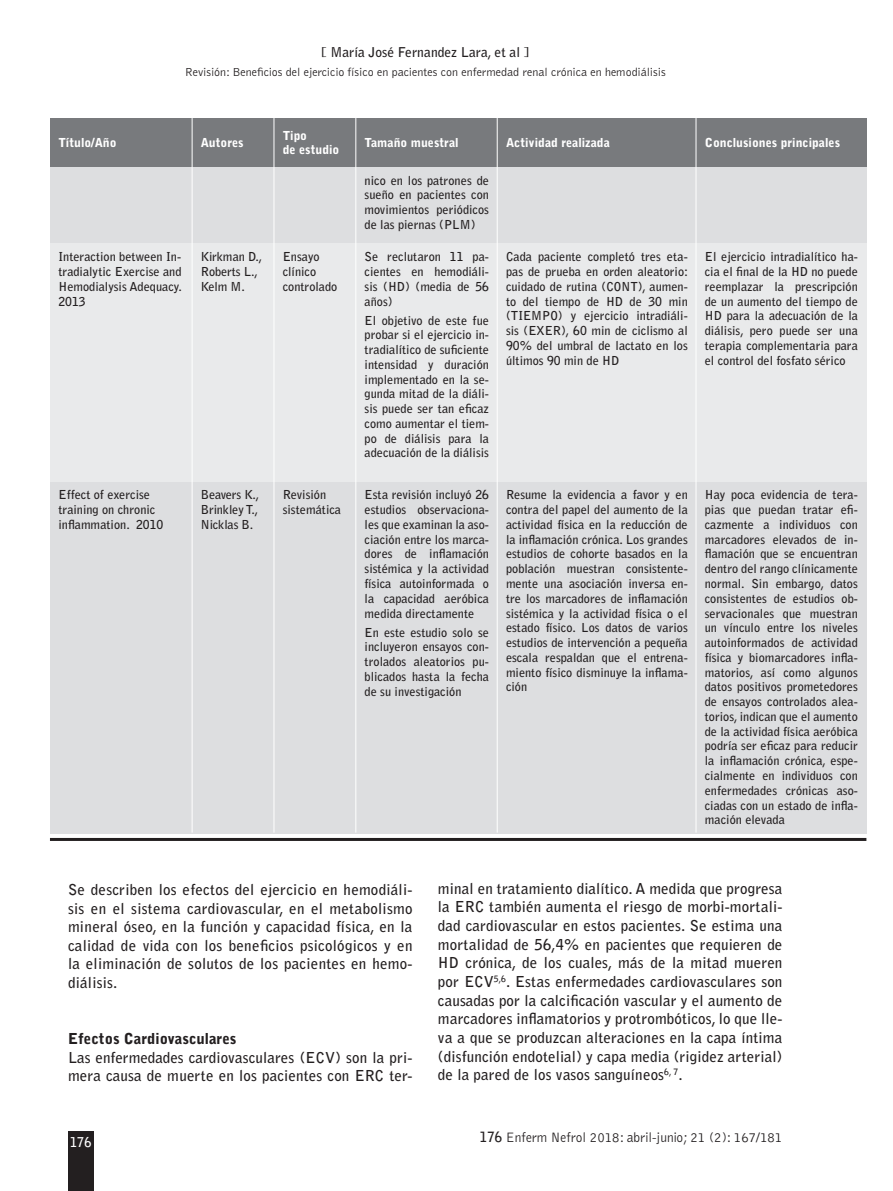
<style>
.page{position:relative;width:893px;height:1191px;background:#fff}
.page>*{position:absolute;margin:0;border:0;box-sizing:border-box;transform-origin:0 0}
.t1{font:700 15px/18.6px "Bell Gothic Std";letter-spacing:.01em;color:#231f20;text-align:justify}
.t2{font:900 15px "Bell Gothic Std";color:#231f20}
.t3{font:300 14.1px "Bell Gothic Std";color:#231f20;scale:.95 1}
.t4{font:700 13.5px "Bell Gothic Std";color:#231f20}
.t5{font:700 13.5px "Bell Gothic Std";color:#fff;scale:.95 1}
.t6{font:700 12.3px/14.7px "Bell Gothic Std";color:#231f20;text-align:justify}
.t7{font:900 12.3px "Bell Gothic Std";color:#fff}
._00titularprincipal{font:300 12px "Bell Gothic Std";color:#231f20}
.s1{font-weight:700}
</style>
<div class="page">
<div style="left:68px;top:1131px;width:26px;height:60px;background:#231f20"></div>
<div style="left:50px;top:167px;width:142px;height:76px;background:#dddee0"></div>
<div style="left:50px;top:243px;width:142px;height:239px;background:#e9eaeb"></div>
<div style="left:50px;top:482px;width:142px;height:351px;background:#dddee0"></div>
<div style="left:192px;top:167px;width:82px;height:76px;background:#dddee0"></div>
<div style="left:192px;top:243px;width:82px;height:239px;background:#e9eaeb"></div>
<div style="left:192px;top:482px;width:82px;height:351px;background:#dddee0"></div>
<div style="left:274px;top:167px;width:82px;height:76px;background:#dddee0"></div>
<div style="left:274px;top:243px;width:82px;height:239px;background:#e9eaeb"></div>
<div style="left:274px;top:482px;width:82px;height:351px;background:#dddee0"></div>
<div style="left:356px;top:167px;width:141px;height:76px;background:#dddee0"></div>
<div style="left:356px;top:243px;width:141px;height:239px;background:#e9eaeb"></div>
<div style="left:356px;top:482px;width:141px;height:351px;background:#dddee0"></div>
<div style="left:497px;top:167px;width:199px;height:76px;background:#dddee0"></div>
<div style="left:497px;top:243px;width:199px;height:239px;background:#e9eaeb"></div>
<div style="left:497px;top:482px;width:199px;height:351px;background:#dddee0"></div>
<div style="left:696px;top:167px;width:170px;height:76px;background:#dddee0"></div>
<div style="left:696px;top:243px;width:170px;height:239px;background:#e9eaeb"></div>
<div style="left:696px;top:482px;width:170px;height:351px;background:#dddee0"></div>
<div style="left:50px;top:118px;width:142px;height:49px;background:#787a7d"></div>
<div style="left:192px;top:118px;width:82px;height:49px;background:#787a7d"></div>
<div style="left:274px;top:118px;width:82px;height:49px;background:#787a7d"></div>
<div style="left:356px;top:118px;width:141px;height:49px;background:#787a7d"></div>
<div style="left:497px;top:118px;width:199px;height:49px;background:#787a7d"></div>
<div style="left:696px;top:118px;width:170px;height:49px;background:#787a7d"></div>
<hr style="left:50px;top:838px;width:816px;height:3px;background:#231f20">
<hr style="left:192px;top:118px;width:1px;height:714px;background:#fff">
<hr style="left:274px;top:118px;width:1px;height:714px;background:#fff">
<hr style="left:356px;top:118px;width:1px;height:714px;background:#fff">
<hr style="left:497px;top:118px;width:1px;height:714px;background:#fff">
<hr style="left:696px;top:118px;width:1px;height:714px;background:#fff">
<p class="t4" style="left:321px;top:44px;width:209px">[ María José Fernandez Lara, et al ]</p>
<p class="_00titularprincipal" style="left:185px;top:66px;width:482px">Revisión: Beneficios del ejercicio físico en pacientes con enfermedad renal crónica en hemodiálisis</p>
<p class="t7" style="left:58px;top:135px;width:60px">Título/Año</p>
<p class="t7" style="left:201px;top:135px;width:44px">Autores</p>
<p class="t7" style="left:283px;top:128px;width:26px">Tipo</p>
<p class="t7" style="left:283px;top:143px;width:58px">de estudio</p>
<p class="t7" style="left:365px;top:135px;width:95px">Tamaño muestral</p>
<p class="t7" style="left:506px;top:135px;width:105px">Actividad realizada</p>
<p class="t7" style="left:705px;top:135px;width:137px">Conclusiones principales</p>
<p class="t6" style="left:58px;top:249px;width:125px">Interaction between In&shy;tradialytic Exercise and Hemodialysis Adequacy.<br>2013</p>
<p class="t6" style="left:201px;top:249px;width:63px;text-align:left">Kirkman D.,<br>Roberts L.,<br>Kelm M.</p>
<p class="t6" style="left:283px;top:249px;width:56px;text-align:left">Ensayo clínico controlado</p>
<p class="t6" style="left:58px;top:487px;width:106px;text-align:left">Effect of exercise training on chronic inflammation. 2010</p>
<p class="t6" style="left:201px;top:487px;width:60px">Beavers K., Brinkley T., Nicklas B.</p>
<p class="t6" style="left:283px;top:487px;width:60px">Revisión sistemática</p>
<p class="t6" style="left:365px;top:173px;width:126px">nico en los patrones de sueño en pacientes con movimientos periódicos de las piernas (PLM)</p>
<p class="t6" style="left:365px;top:249px;width:126px">Se reclutaron 11 pa&shy;cientes en hemodiáli&shy;sis (HD) (media de 56 años)</p>
<p class="t6" style="left:365px;top:313px;width:126px">El objetivo de este fue probar si el ejercicio in&shy;tradialítico de suficiente intensidad y duración implementado en la se&shy;gunda mitad de la diáli&shy;sis puede ser tan eficaz como aumentar el tiem&shy;po de diálisis para la adecuación de la diálisis</p>
<p class="t6" style="left:365px;top:487px;width:126px">Esta revisión incluyó 26 estudios observaciona&shy;les que examinan la aso&shy;ciación entre los marca&shy;dores de inflamación sistémica y la actividad física autoinformada o la capacidad aeróbica medida directamente</p>
<p class="t6" style="left:365px;top:625px;width:126px">En este estudio solo se incluyeron ensayos con&shy;trolados aleatorios pu&shy;blicados hasta la fecha de su investigación</p>
<p class="t6" style="left:506px;top:249px;width:184px">Cada paciente completó tres eta&shy;pas de prueba en orden aleatorio: cuidado de rutina (CONT), aumen&shy;to del tiempo de HD de 30 min (TIEMPO) y ejercicio intradiáli&shy;sis (EXER), 60 min de ciclismo al 90% del umbral de lactato en los últimos 90 min de HD</p>
<p class="t6" style="left:705px;top:249px;width:155px">El ejercicio intradialítico ha&shy;cia el final de la HD no puede reemplazar la prescripción de un aumento del tiempo de HD para la adecuación de la diálisis, pero puede ser una terapia complementaria para el control del fosfato sérico</p>
<p class="t6" style="left:506px;top:487px;width:183px">Resume la evidencia a favor y en contra del papel del aumento de la actividad física en la reducción de la inflamación crónica. Los grandes estudios de cohorte basados en la población muestran consistente&shy;mente una asociación inversa en&shy;tre los marcadores de inflamación sistémica y la actividad física o el estado físico. Los datos de varios estudios de intervención a pequeña escala respaldan que el entrena&shy;miento físico disminuye la inflama&shy;ción</p>
<p class="t6" style="left:705px;top:487px;width:155px">Hay poca evidencia de tera&shy;pias que puedan tratar efi&shy;cazmente a individuos con marcadores elevados de in&shy;flamación que se encuentran dentro del rango clínicamente normal. Sin embargo, datos consistentes de estudios ob&shy;servacionales que muestran un vínculo entre los niveles autoinformados de actividad física y biomarcadores infla&shy;matorios, así como algunos datos positivos prometedores de ensayos controlados alea&shy;torios, indican que el aumento de la actividad física aeróbica podría ser eficaz para reducir la inflamación crónica, espe&shy;cialmente en individuos con enfermedades crónicas aso&shy;ciadas con un estado de infla&shy;mación elevada</p>
<p class="t1" style="left:68px;top:880px;width:346px">Se describen los efectos del ejercicio en hemodiáli&shy;sis en el sistema cardiovascular, en el metabolismo mineral óseo, en la función y capacidad física, en la calidad de vida con los beneficios psicológicos y en la eliminación de solutos de los pacientes en hemo&shy;diálisis.</p>
<p class="t2" style="left:68px;top:1029px;width:170px">Efectos Cardiovasculares</p>
<p class="t1" style="left:68px;top:1048px;width:346px">Las enfermedades cardiovasculares (ECV) son la pri&shy;mera causa de muerte en los pacientes con ERC ter-</p>
<p class="t1" style="left:438px;top:879px;width:346px">minal en tratamiento dialítico. A medida que progresa la ERC también aumenta el riesgo de morbi-mortali&shy;dad cardiovascular en estos pacientes. Se estima una mortalidad de 56,4% en pacientes que requieren de HD crónica, de los cuales, más de la mitad mueren por ECV<sup>5,6</sup>. Estas enfermedades cardiovasculares son causadas por la calcificación vascular y el aumento de marcadores inflamatorios y protrombóticos, lo que lle&shy;va a que se produzcan alteraciones en la capa íntima (disfunción endotelial) y capa media (rigidez arterial) de la pared de los vasos sanguíneos<sup>6,</sup> <sup>7</sup>.</p>
<p class="t5" style="left:70px;top:1134px;width:24px">176</p>
<p class="t3" style="left:480px;top:1129px;width:320px"><span class="s1">176</span> Enferm Nefrol 2018: abril-junio; 21 (2): 167/181</p>
</div>
